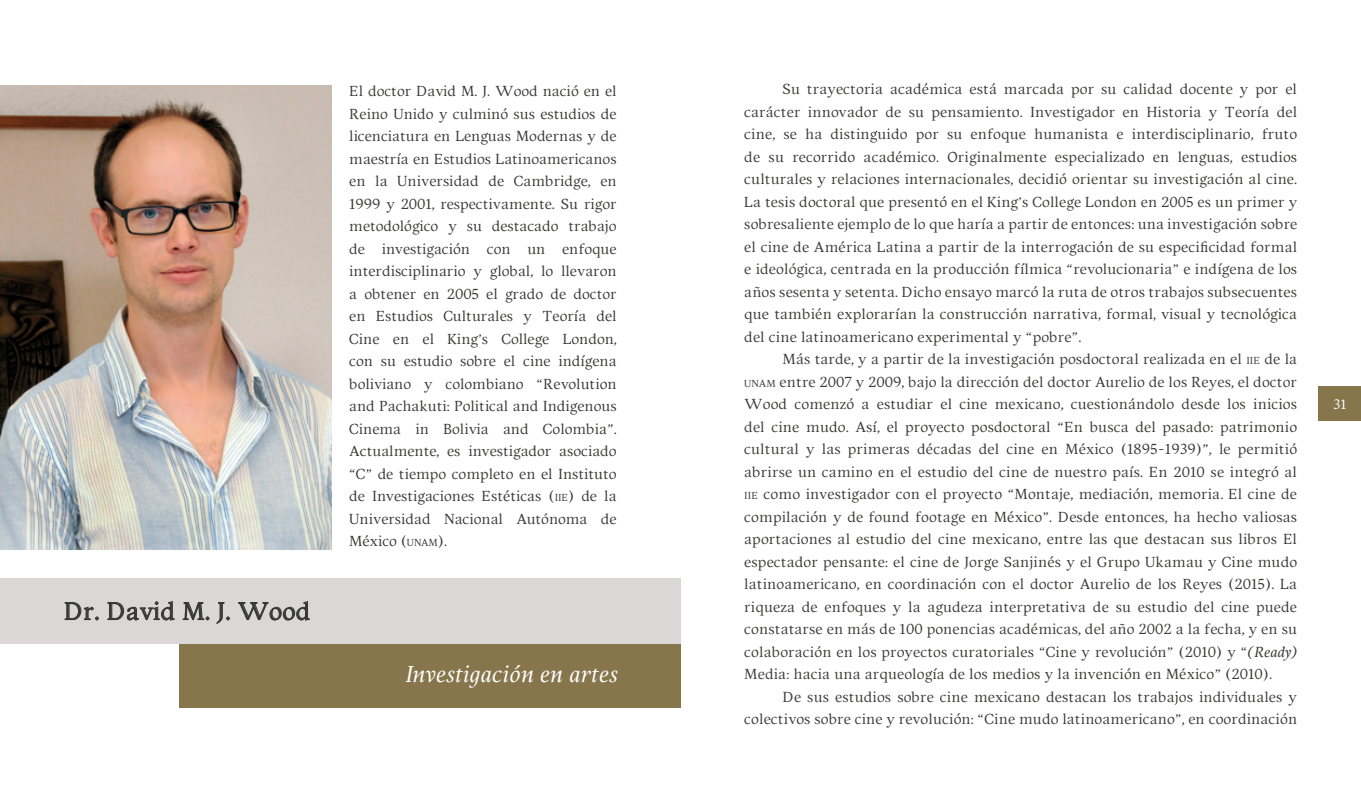
<style>
.page{position:relative;width:1361px;height:808px;background:#fff}
.page>*{position:absolute;margin:0;border:0;box-sizing:border-box;transform-origin:0 0}
.t1{font:24px "Segral";letter-spacing:.01em;color:#363835}
.t2{font:italic 22.5px "Segral";letter-spacing:.02em;color:#fff}
.t3{font:14.25px/22.5px "Segral";letter-spacing:.005em;color:#363835;text-align:justify}
.t4{font:13.5px "Segral";color:#fff}
.s1{font-size:10.05px}
.s2{font-style:inherit}
.s3{font-style:italic}
.s4{font-family:"Gandhi Serif";font-style:italic}
</style>
<div class="page">
<div style="left:1318px;top:387px;width:43px;height:34px;background:#87754c"></div>
<div style="left:0;top:578px;width:680px;height:66px;background:#dad7d6"></div>
<img style="left:0;top:86px;width:331px;height:463px">
<div style="left:179px;top:644px;width:501px;height:64px;background:#87754c"></div>
<svg style="left:65px;top:602px;width:34px;height:18px"></svg>
<svg style="left:108px;top:601px;width:66px;height:19px"></svg>
<svg style="left:183px;top:602px;width:27px;height:19px"></svg>
<svg style="left:217px;top:602px;width:13px;height:22px"></svg>
<svg style="left:238px;top:601px;width:72px;height:19px"></svg>
<h1 class="t1" style="left:64px;top:597px;width:248px">Dr. David M. J. Wood</h1>
<p class="t3" style="left:349px;top:80px;width:269px">El doctor David M. J. Wood nació en el Reino Unido y culminó sus estudios de licenciatura en Lenguas Modernas y de maestría en Estudios Latinoamericanos en la Universidad de Cambridge, en 1999 y 2001, respectivamente. Su rigor metodológico y su destacado trabajo de investigación con un enfoque interdisciplinario y global, lo llevaron a obtener en 2005 el grado de doctor en Estudios Culturales y Teoría del Cine en el King’s College London, con su estudio sobre el cine indígena boliviano y colombiano “Revolution and Pachakuti: Political and Indigenous Cinema in Bolivia and Colombia”.<br>Actualmente, es investigador asociado “C” de tiempo completo en el Instituto de Investigaciones Estéticas (<span class="s1">IIE</span>) de la Universidad Nacional Autónoma de México (<span class="s1">UNAM</span><span class="s2">).</span></p>
<p class="t3" style="left:744px;top:78px;width:554px;text-indent:38px">Su trayectoria académica está marcada por su calidad docente y por el carácter innovador de su pensamiento. Investigador en Historia y Teoría del cine, se ha distinguido por su enfoque humanista e interdisciplinario, fruto de su recorrido académico. Originalmente especializado en lenguas, estudios culturales y relaciones internacionales, decidió orientar su investigación al cine.<br>La tesis doctoral que presentó en el King’s College London en 2005 es un primer y sobresaliente ejemplo de lo que haría a partir de entonces: una investigación sobre el cine de América Latina a partir de la interrogación de su especificidad formal e ideológica, centrada en la producción fílmica “revolucionaria” e indígena de los años sesenta y setenta. Dicho ensayo marcó la ruta de otros trabajos subsecuentes que también explorarían la construcción narrativa, formal, visual y tecnológica del cine latinoamericano experimental y “pobre”.</p>
<p class="t3" style="left:744px;top:348px;width:554px;text-indent:38px">Más tarde, y a partir de la investigación posdoctoral realizada en el <span class="s1">IIE</span> de la <span class="s1">UNAM</span> entre 2007 y 2009, bajo la dirección del doctor Aurelio de los Reyes, el doctor Wood comenzó a estudiar el cine mexicano, cuestionándolo desde los inicios del cine mudo. Así, el proyecto posdoctoral “En busca del pasado: patrimonio cultural y las primeras décadas del cine en México (1895-1939)”, le permitió abrirse un camino en el estudio del cine de nuestro país. En 2010 se integró al <span class="s1">IIE</span> como investigador con el proyecto “Montaje, mediación, memoria<span class="s3">.</span> El cine de compilación y de found footage en México”. Desde entonces, ha hecho valiosas aportaciones al estudio del cine mexicano, entre las que destacan sus libros El espectador pensante: el cine de Jorge Sanjinés y el Grupo Ukamau y Cine mudo latinoamericano, en coordinación con el doctor Aurelio de los Reyes (2015). La riqueza de enfoques y la agudeza interpretativa de su estudio del cine puede constatarse en más de 100 ponencias académicas, del año 2002 a la fecha, y en su colaboración en los proyectos curatoriales “Cine y revolución” (2010) y “<span class="s4">(</span><span class="s3">Ready</span><span class="s4">)<br></span>Media: hacia una arqueología de los medios y la invención en México” (2010)<span class="s3">.</span></p>
<p class="t3" style="left:744px;top:686px;width:554px;text-align:right">De sus estudios sobre cine mexicano destacan los trabajos individuales y colectivos sobre cine y revolución: “Cine mudo latinoamericano”, en coordinación</p>
<h2 class="t2" style="left:405px;top:661px;width:213px">Investigación en artes</h2>
<p class="t4" style="left:1333px;top:396px;width:15px">31</p>
</div>
